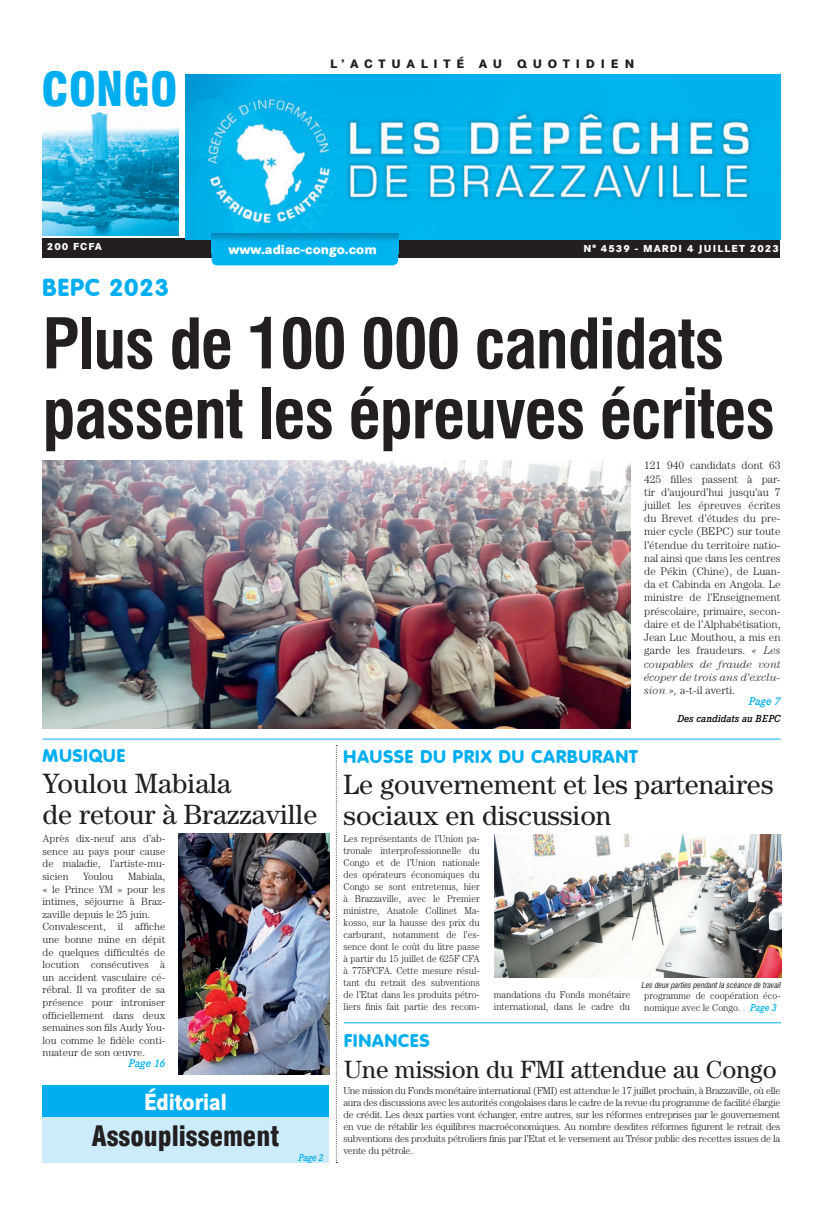
<style>
.page{position:relative;width:823px;height:1205px;background:#fff}
.page>*{position:absolute;margin:0;border:0;box-sizing:border-box;transform-origin:0 0}
.t1{font:700 68px/70px "Corporate Condensed";letter-spacing:-.02em;color:#231f20}
.t2{font:900 46px "Corporate Condensed";color:#00aeef}
.t3{font:28px/31px "Century";color:#231f20}
.t4{font:900 27px "Corporate Condensed";color:#231f20}
.t5{font:25px "Century";color:#231f20}
.t6{font:800 24px "Corporate Rounded";letter-spacing:.06em;color:#00aeef}
.t7{font:800 23px "Corporate SBQ";color:#fff;scale:.84 1}
.t8{font:800 18px "Corporate Rounded";letter-spacing:.06em;color:#00aeef}
.t9{font:800 13px "Corporate SBQ";color:#fff}
.t10{font:800 12px "Corporate SBQ";letter-spacing:.485em;color:#231f20}
.t11{font:300 11px/13.2px "Century";color:#231f20;text-align:justify}
.t12{font:italic 500 11px "Corporate EBQ";color:#00aeef}
.t13{font:300 10.5px/12.6px "Century";color:#231f20;text-align:justify}
.t14{font:300 10px/12px "Century";color:#231f20;scale:.94 1}
.t15{font:300 10px/12px "Century";color:#231f20;text-align:justify}
.t16{font:800 10px "Corporate SBQ";letter-spacing:.1em;color:#fff}
.t17{font:italic 500 10px "Corporate EBQ";color:#000}
.t18{font:italic 500 10px "Corporate EBQ";color:#00aeef;scale:.9 1}
.t19{font:italic 8px "Corporate Condensed";color:#231f20}
.s1{font-style:italic}
.s2{font-family:"Corporate EBQ";font-weight:500;font-style:italic;color:#00aeef}
</style>
<div class="page">
<div style="left:42px;top:238px;width:737px;height:20px;background:#231f20"></div>
<img style="left:43px;top:109px;width:136px;height:126px">
<img style="left:186px;top:74px;width:594px;height:166px">
<div style="left:211px;top:254px;width:187px;height:11px;background:#00b3ef"></div>
<svg style="left:211px;top:233px;width:187px;height:21px"></svg>
<div style="left:42px;top:1117px;width:286px;height:45px;background:#ccecfb"></div>
<div style="left:42px;top:1086px;width:286px;height:31px;background:#00aeef"></div>
<hr style="left:344px;top:1022px;width:436px;height:1px;background:#00aeef">
<img style="left:43px;top:461px;width:586px;height:267px">
<hr style="left:43px;top:738px;width:737px;height:1px;background:#00b3ef">
<img style="left:494px;top:834px;width:286px;height:144px">
<img style="left:179px;top:834px;width:150px;height:240px">
<svg style="left:335px;top:745px;width:2px;height:418px"></svg>
<h2 class="t2" style="left:41px;top:62px;width:137px">CONGO</h2>
<p class="t10" style="left:330px;top:56px;width:305px">L’ACTUALITÉ AU QUOTIDIEN</p>
<p class="t16" style="left:47px;top:240px;width:57px">200 FCFA</p>
<h3 class="t9" style="left:228px;top:241px;width:150px">www.adiac-congo.com</h3>
<p class="t16" style="left:583px;top:242px;width:197px">N° 4539 - MARDI 4 JUILLET 2023</p>
<h3 class="t6" style="left:42px;top:273px;width:128px">BEPC 2023</h3>
<h1 class="t1" style="left:42px;top:309px;width:733px">Plus de 100 000 candidats passent les épreuves écrites</h1>
<p class="t11" style="left:643px;top:459px;width:138px">121 940 candidats dont 63<br>425 filles passent à par&shy;tir d’aujourd’hui jusqu’au 7 juillet les épreuves écrites du Brevet d’études du pre&shy;mier cycle (BEPC) sur toute l’étendue du territoire natio&shy;nal ainsi que dans les centres de Pékin (Chine), de Luan&shy;da et Cabinda en Angola. Le ministre de l’Enseignement préscolaire, primaire, secon&shy;daire et de l’Alphabétisation, Jean Luc Mouthou, a mis en garde les fraudeurs. <span class="s1">« Les coupables de fraude vont écoper de trois ans d’exclu&shy;sion »,</span> a-t-il averti.</p>
<p class="t12" style="left:748px;top:694px;width:33px">Page 7</p>
<h3 class="t8" style="left:42px;top:745px;width:84px">MUSIQUE</h3>
<h3 class="t3" style="left:42px;top:767px;width:276px">Youlou Mabiala<br>de retour à Brazzaville</h3>
<p class="t13" style="left:42px;top:832px;width:124px">Après dix-neuf ans d’ab&shy;sence au pays pour cause de maladie, l’artiste-mu&shy;sicien</p>
<p class="t13" style="left:42px;top:870px;width:124px;text-align:left;text-indent:85px">Mabiala, « le Prince YM » pour les intimes, séjourne à Braz&shy;zaville depuis le 25 juin.<br>Convalescent, il affiche une bonne mine en dépit de quelques difficultés de locution consécutives à un accident vasculaire cé&shy;rébral. Il va profiter de sa présence pour introniser officiellement dans deux semaines son fils Audy You&shy;lou comme le fidèle conti&shy;nuateur de son œuvre.</p>
<p class="t12" style="left:128px;top:1057px;width:38px">Page 16</p>
<p class="t13" style="left:83px;top:870px;width:32px">Youlou</p>
<h3 class="t7" style="left:144px;top:1087px;width:100px">Éditorial</h3>
<h3 class="t4" style="left:92px;top:1120px;width:189px">Assouplissement</h3>
<p class="t18" style="left:298px;top:1151px;width:29px">Page 2</p>
<p class="t17" style="left:677px;top:712px;width:104px">Des candidats au BEPC</p>
<h3 class="t8" style="left:343px;top:746px;width:296px">HAUSSE DU PRIX DU CARBURANT</h3>
<h3 class="t3" style="left:343px;top:768px;width:431px">Le gouvernement et les partenaires sociaux en discussion</h3>
<p class="t14" style="left:343px;top:832px;width:146px;text-align:justify">Les représentants de l’Union pa&shy;tronale interprofessionnelle du Congo et de l’Union nationale des opérateurs économiques du Congo se sont entretenus, hier à Brazzaville, avec le Premier ministre, Anatole Collinet Ma&shy;kosso, sur la hausse des prix du carburant, notamment de l’es&shy;sence dont le coût du litre passe à partir du 15 juillet de 625F CFA à 775FCFA. Cette mesure résul&shy;tant du retrait des subventions de l’Etat dans les produits pétro&shy;liers finis fait partie des recom-</p>
<p class="t19" style="left:641px;top:980px;width:140px">Les deux parties pendant la scéance de travail</p>
<p class="t14" style="left:493px;top:988px;width:146px">mandations du Fonds monétaire international, dans le cadre du</p>
<p class="t14" style="left:644px;top:989px;width:146px">programme de coopération éco&shy;nomique avec le Congo. <span class="s2">Page 3</span></p>
<h3 class="t8" style="left:344px;top:1030px;width:87px">FINANCES</h3>
<h3 class="t5" style="left:344px;top:1054px;width:434px">Une mission du FMI attendue au Congo</h3>
<p class="t15" style="left:343px;top:1084px;width:438px">Une mission du Fonds monétaire international (FMI) est attendue le 17 juillet prochain, à Brazzaville, où elle aura des discussions avec les autorités congolaises dans le cadre de la revue du programme de facilité élargie de crédit. Les deux parties vont échanger, entre autres, sur les réformes entreprises par le gouvernement en vue de rétablir les équilibres macroéconomiques. Au nombre desdites réformes figurent le retrait des subventions des produits pétroliers finis par l’Etat et le versement au Trésor public des recettes issues de la vente du pétrole.</p>
</div>
